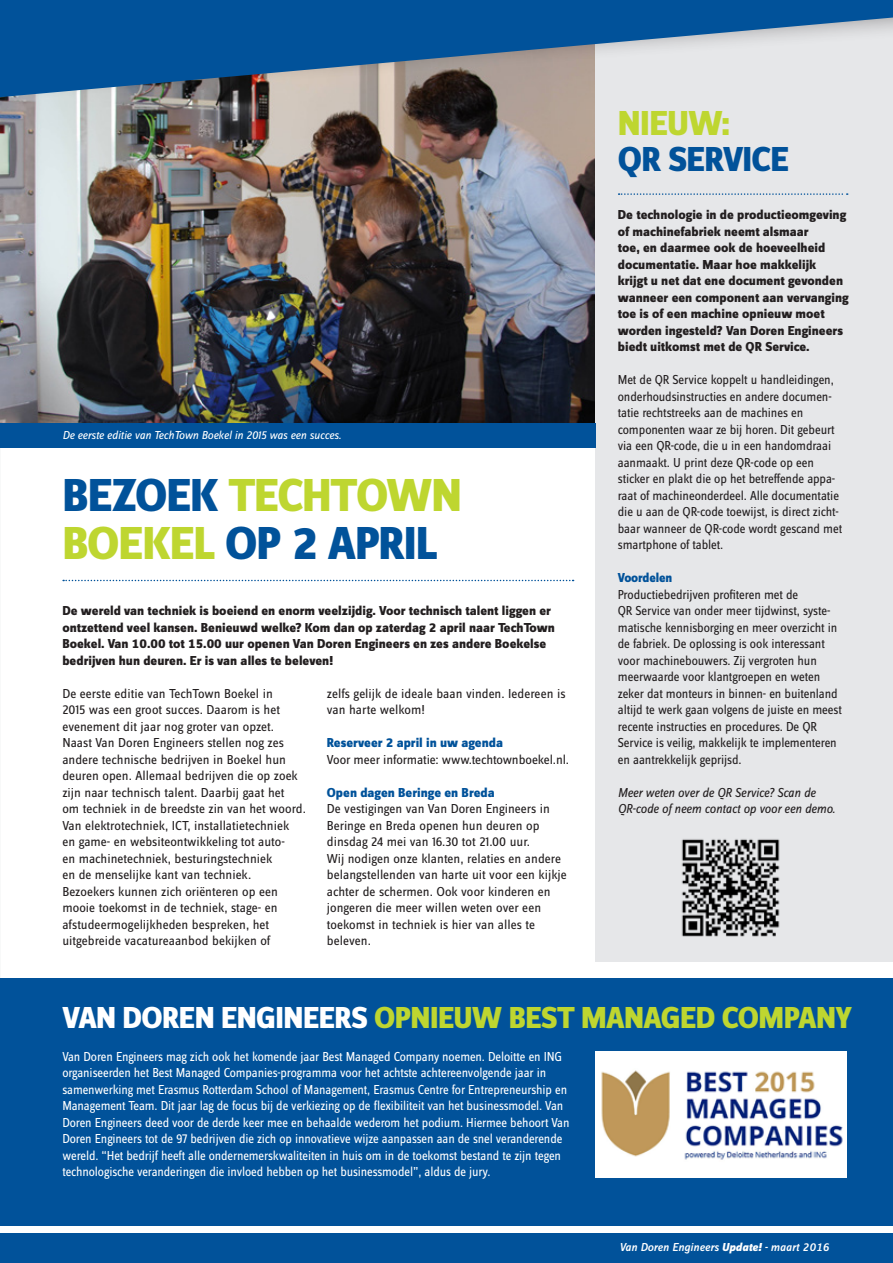
<style>
.page{position:relative;width:893px;height:1263px;background:#fff}
.page>*{position:absolute;margin:0;border:0;box-sizing:border-box;transform-origin:0 0}
.Geen_afstand{font:48px/48px "Zine Sans Dis X Bold Roman Tf";letter-spacing:-.025em;color:#01529a}
.Geen_afstand-2{font:36px/36px "Zine Sans Dis X Bold Roman Tf";letter-spacing:-.02em;color:#01529a}
.Geen_afstand-3{font:31.5px "Zine Sans Dis X Bold Roman Tf";letter-spacing:-.015em;color:#bed630}
.Geen_afstand-4{font:13.5px/16.5px "Zine Sans Dis";letter-spacing:-.01em;color:#231f20}
.Geen_afstand-5{font:13.5px/16.5px "Zine Sans Dis";letter-spacing:-.01em;color:#231f20;scale:.96 1}
.Geen_afstand-6{font:13.5px/16.5px "Zine Sans Dis";letter-spacing:-.01em;color:#fff;scale:.95 1}
.Geen_afstand-7{font:13.5px/16.5px "Zine Sans Dis X Bold Roman Tf";color:#231f20}
.Geen_afstand-8{font:italic 13.5px/16.5px "Zine Sans Dis";letter-spacing:-.01em;color:#231f20;scale:.96 1}
.Geen_afstand-9{font:13.5px "Zine Sans Dis X Bold Roman Tf";color:#01529a}
.Geen_afstand-10{font:13.5px "Zine Sans Dis X Bold Roman Tf";color:#01529a;scale:.96 1}
.Geen_afstand-11{font:italic 12px "Zine Sans Dis";letter-spacing:-.015em;color:#fff}
.Geen_afstand-12{font:12px "Zine Sans Dis Medium Italic Tf";color:#fff}
.s1{color:#bed630}
.s2{color:#fff}
.s3{font-family:"Zine Sans Dis";font-weight:800;font-style:italic}
</style>
<div class="page">
<img style="left:0;top:115px;width:595px;height:308px">
<div style="left:595px;top:0;width:298px;height:962px;background:#e6e7e9"></div>
<div style="left:0;top:978px;width:893px;height:248px;background:#01529a"></div>
<div style="left:0;top:0;width:893px;height:115px;background:#231f20;opacity:.75"></div>
<svg style="left:0;top:0;width:893px;height:97px;fill:#01529a"></svg>
<div style="left:0;top:1233px;width:893px;height:30px;background:#01529a"></div>
<svg style="left:63px;top:580px;width:511px;height:1px"></svg>
<img style="left:595px;top:1052px;width:251px;height:125px">
<div style="left:0;top:423px;width:595px;height:24px;background:#01529a"></div>
<svg style="left:619px;top:193px;width:229px;height:2px"></svg>
<img style="left:681px;top:839px;width:99px;height:98px">
<p class="Geen_afstand-11" style="left:62px;top:429px;width:280px">De eerste editie van TechTown Boekel in 2015 was een succes.</p>
<p class="Geen_afstand" style="left:62px;top:474px;width:401px">BEZOEK <span class="s1">TECHTOWN<br>BOEKEL</span> OP 2 APRIL</p>
<p class="Geen_afstand-7" style="left:62px;top:603px;width:494px">De wereld van techniek is boeiend en enorm veelzijdig. Voor technisch talent liggen er ontzettend veel kansen. Benieuwd welke? Kom dan op zaterdag 2 april naar TechTown Boekel. Van 10.00 tot 15.00 uur openen Van Doren Engineers en zes andere Boekelse bedrijven hun deuren. Er is van alles te beleven!</p>
<p class="Geen_afstand-4" style="left:62px;top:685px;width:245px">De eerste editie van TechTown Boekel in<br>2015 was een groot succes. Daarom is het evenement dit jaar nog groter van opzet.<br>Naast Van Doren Engineers stellen nog zes andere technische bedrijven in Boekel hun deuren open. Allemaal bedrijven die op zoek zijn naar technisch talent. Daarbij gaat het<br>om techniek in de breedste zin van het woord.<br>Van elektrotechniek, ICT, installatietechniek<br>en game- en websiteontwikkeling tot auto-<br>en machinetechniek, besturingstechniek<br>en de menselijke kant van techniek.<br>Bezoekers kunnen zich oriënteren op een mooie toekomst in de techniek, stage- en afstudeermogelijkheden bespreken, het uitgebreide vacatureaanbod bekijken of</p>
<p class="Geen_afstand-4" style="left:327px;top:685px;width:240px">zelfs gelijk de ideale baan vinden. Iedereen is van harte welkom!</p>
<p class="Geen_afstand-9" style="left:327px;top:735px;width:178px">Reserveer 2 april in uw agenda</p>
<p class="Geen_afstand-4" style="left:327px;top:751px;width:244px">Voor meer informatie: www.techtownboekel.nl.</p>
<p class="Geen_afstand-9" style="left:327px;top:785px;width:169px">Open dagen Beringe en Breda</p>
<p class="Geen_afstand-4" style="left:327px;top:801px;width:242px">De vestigingen van Van Doren Engineers in Beringe en Breda openen hun deuren op dinsdag 24 mei van 16.30 tot 21.00 uur.<br>Wij nodigen onze klanten, relaties en andere belangstellenden van harte uit voor een kijkje achter de schermen. Ook voor kinderen en jongeren die meer willen weten over een toekomst in techniek is hier van alles te beleven.</p>
<p class="Geen_afstand-2" style="left:618px;top:107px;width:172px"><span class="s1">NIEUW:<br></span>QR SERVICE</p>
<p class="Geen_afstand-7" style="left:618px;top:207px;width:232px">De technologie in de productieomgeving of machinefabriek neemt alsmaar<br>toe, en daarmee ook de hoeveelheid documentatie. Maar hoe makkelijk krijgt u net dat ene document gevonden wanneer een component aan vervanging toe is of een machine opnieuw moet worden ingesteld? Van Doren Engineers biedt uitkomst met de QR Service.</p>
<p class="Geen_afstand-5" style="left:618px;top:372px;width:235px">Met de QR Service koppelt u handleidingen, onderhoudsinstructies en andere documen&shy;tatie rechtstreeks aan de machines en componenten waar ze bij horen. Dit gebeurt via een QR-code, die u in een handomdraai aanmaakt. U print deze QR-code op een sticker en plakt die op het betreffende appa&shy;raat of machineonderdeel. Alle documentatie die u aan de QR-code toewijst, is direct zicht&shy;baar wanneer de QR-code wordt gescand met smartphone of tablet.</p>
<p class="Geen_afstand-10" style="left:618px;top:570px;width:58px">Voordelen</p>
<p class="Geen_afstand-5" style="left:618px;top:586px;width:235px">Productiebedrijven profiteren met de<br>QR Service van onder meer tijdwinst, syste&shy;matische kennisborging en meer overzicht in de fabriek. De oplossing is ook interessant voor machinebouwers. Zij vergroten hun meerwaarde voor klantgroepen en weten zeker dat monteurs in binnen- en buitenland altijd te werk gaan volgens de juiste en meest recente instructies en procedures. De QR Service is veilig, makkelijk te implementeren en aantrekkelijk geprijsd.</p>
<p class="Geen_afstand-8" style="left:618px;top:784px;width:228px">Meer weten over de QR Service? Scan de<br>QR-code of neem contact op voor een demo.</p>
<p class="Geen_afstand-3" style="left:62px;top:1001px;width:791px"><span class="s2">VAN DOREN ENGINEERS</span> OPNIEUW BEST MANAGED COMPANY</p>
<p class="Geen_afstand-6" style="left:62px;top:1048px;width:535px">Van Doren Engineers mag zich ook het komende jaar Best Managed Company noemen. Deloitte en ING organiseerden het Best Managed Companies-programma voor het achtste achtereenvolgende jaar in samenwerking met Erasmus Rotterdam School of Management, Erasmus Centre for Entrepreneurship en Management Team. Dit jaar lag de focus bij de verkiezing op de flexibiliteit van het businessmodel. Van Doren Engineers deed voor de derde keer mee en behaalde wederom het podium. Hiermee behoort Van Doren Engineers tot de 97 bedrijven die zich op innovatieve wijze aanpassen aan de snel veranderende wereld. “Het bedrijf heeft alle ondernemerskwaliteiten in huis om in de toekomst bestand te zijn tegen technologische veranderingen die invloed hebben op het businessmodel”, aldus de jury.</p>
<p class="Geen_afstand-12" style="left:619px;top:1241px;width:211px">Van Doren Engineers <span class="s3">Update!</span> - maart 2016</p>
</div>
